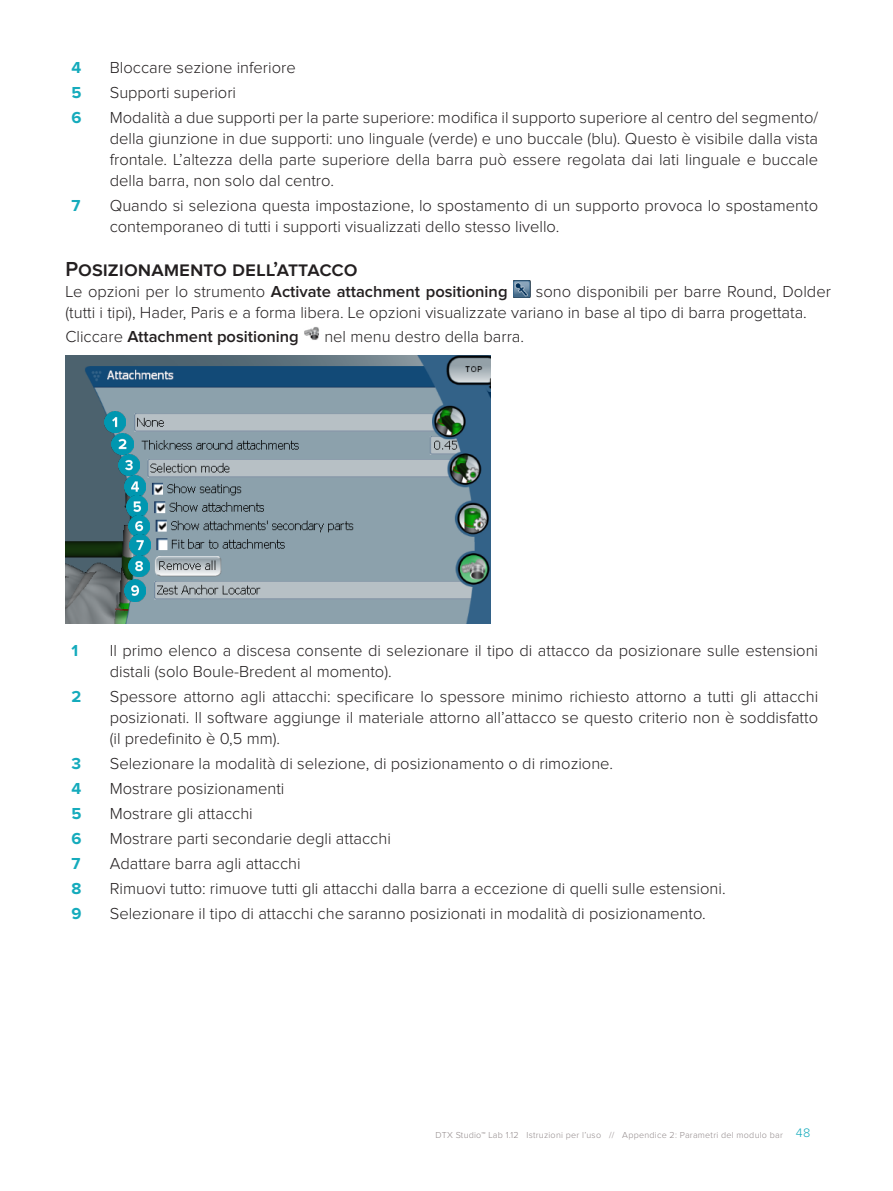
<style>
.page{position:relative;width:893px;height:1191px;background:#fff}
.page>*{position:absolute;margin:0;border:0;box-sizing:border-box;transform-origin:0 0}
.Head_level_2{font:600 21px "Proxima Nova";color:#231f20}
.Body_text{font:300 16.5px/21px "Proxima Nova";color:#231f20}
.Body_text-2{font:600 16.5px "Proxima Nova";color:#231f20}
.Body_text-3{font:700 16.5px "Proxima Nova";color:#15abbc}
.t1{font:300 9px "Proxima Nova";letter-spacing:.025em;color:#91898a}
.s1{font-weight:300}
.s2{font-size:12.75px;color:#15abbc}
</style>
<div class="page">
<img style="left:513px;top:280px;width:17px;height:17px">
<img style="left:304px;top:327px;width:15px;height:13px">
<img style="left:65px;top:355px;width:426px;height:268px">
<img style="left:105px;top:411px;width:21px;height:22px">
<img style="left:112px;top:433px;width:21px;height:21px">
<img style="left:118px;top:454px;width:22px;height:21px">
<img style="left:124px;top:476px;width:21px;height:21px">
<img style="left:126px;top:496px;width:21px;height:21px">
<img style="left:128px;top:515px;width:22px;height:21px">
<img style="left:129px;top:534px;width:21px;height:42px">
<img style="left:124px;top:580px;width:22px;height:21px">
<p class="Body_text-3" style="left:71px;top:60px;width:11px">4</p>
<p class="Body_text" style="left:110px;top:57px;width:187px">Bloccare sezione inferiore</p>
<p class="Body_text-3" style="left:71px;top:85px;width:12px">5</p>
<p class="Body_text" style="left:110px;top:82px;width:128px">Supporti superiori</p>
<p class="Body_text-3" style="left:71px;top:110px;width:12px">6</p>
<p class="Body_text" style="left:110px;top:107px;width:710px;text-align:justify">Modalità a due supporti per la parte superiore: modifica il supporto superiore al centro del segmento/ della giunzione in due supporti: uno linguale (verde) e uno buccale (blu). Questo è visibile dalla vista frontale. L’altezza della parte superiore della barra può essere regolata dai lati linguale e buccale della barra, non solo dal centro.</p>
<p class="Body_text-3" style="left:71px;top:198px;width:10px">7</p>
<p class="Body_text" style="left:110px;top:195px;width:710px">Quando si seleziona questa impostazione, lo spostamento di un supporto provoca lo spostamento contemporaneo di tutti i supporti visualizzati dello stesso livello.</p>
<p class="Head_level_2" style="left:65px;top:260px;width:294px">Posizionamento dell’attacco</p>
<p class="Body_text-2" style="left:65px;top:284px;width:444px"><span class="s1">Le opzioni per lo strumento</span> Activate attachment positioning</p>
<p class="Body_text" style="left:65px;top:282px;width:767px;text-indent:470px">sono disponibili per barre Round, Dolder (tutti i tipi), Hader, Paris e a forma libera. Le opzioni visualizzate variano in base al tipo di barra progettata.</p>
<p class="Body_text-2" style="left:65px;top:329px;width:235px"><span class="s1">Cliccare</span> Attachment positioning</p>
<p class="Body_text" style="left:324px;top:327px;width:201px">nel menu destro della barra.</p>
<p class="Body_text-3" style="left:71px;top:642px;width:8px">1</p>
<p class="Body_text" style="left:110px;top:640px;width:710px">Il primo elenco a discesa consente di selezionare il tipo di attacco da posizionare sulle estensioni distali (solo Boule-Bredent al momento).</p>
<p class="Body_text-3" style="left:71px;top:688px;width:11px">2</p>
<p class="Body_text" style="left:110px;top:686px;width:710px;text-align:justify">Spessore attorno agli attacchi: specificare lo spessore minimo richiesto attorno a tutti gli attacchi posizionati. Il software aggiunge il materiale attorno all’attacco se questo criterio non è soddisfatto (il predefinito è 0,5 mm).</p>
<p class="Body_text-3" style="left:71px;top:755px;width:11px">3</p>
<p class="Body_text" style="left:110px;top:753px;width:505px">Selezionare la modalità di selezione, di posizionamento o di rimozione.</p>
<p class="Body_text-3" style="left:71px;top:781px;width:11px">4</p>
<p class="Body_text" style="left:110px;top:778px;width:176px">Mostrare posizionamenti</p>
<p class="Body_text-3" style="left:71px;top:806px;width:12px">5</p>
<p class="Body_text" style="left:110px;top:803px;width:145px">Mostrare gli attacchi</p>
<p class="Body_text-3" style="left:71px;top:831px;width:12px">6</p>
<p class="Body_text" style="left:110px;top:828px;width:283px">Mostrare parti secondarie degli attacchi</p>
<p class="Body_text-3" style="left:71px;top:856px;width:10px">7</p>
<p class="Body_text" style="left:110px;top:853px;width:192px">Adattare barra agli attacchi</p>
<p class="Body_text-3" style="left:71px;top:881px;width:11px">8</p>
<p class="Body_text" style="left:110px;top:878px;width:617px">Rimuovi tutto: rimuove tutti gli attacchi dalla barra a eccezione di quelli sulle estensioni.</p>
<p class="Body_text-3" style="left:71px;top:906px;width:12px">9</p>
<p class="Body_text" style="left:110px;top:903px;width:598px">Selezionare il tipo di attacchi che saranno posizionati in modalità di posizionamento.</p>
<p class="t1" style="left:436px;top:1130px;width:376px">DTX Studio™ Lab 1.12 Istruzioni per l’uso // Appendice 2: Parametri del modulo bar <span class="s2">48</span></p>
</div>
